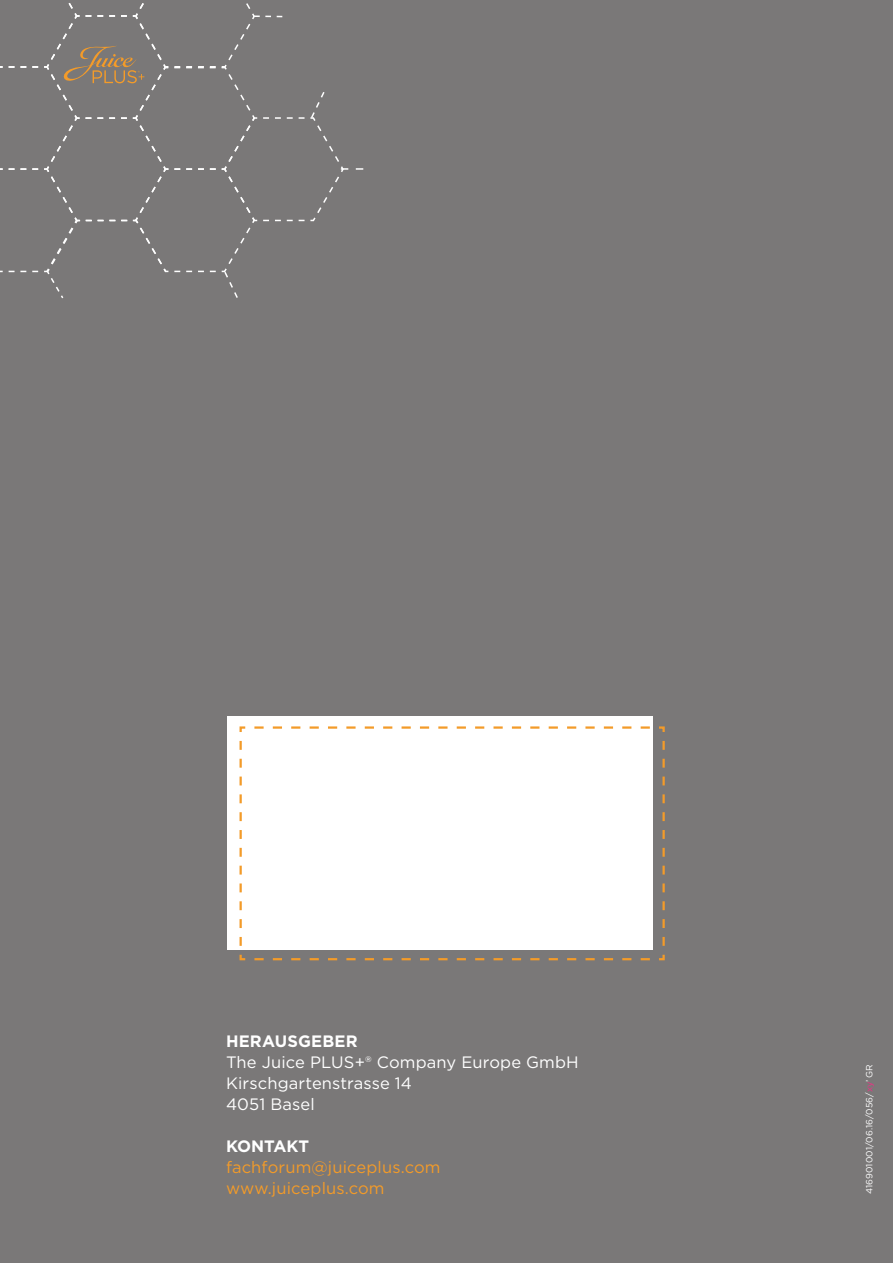
<style>
.page{position:relative;width:893px;height:1263px;background:#7a7878}
.page>*{position:absolute;margin:0;border:0;box-sizing:border-box;transform-origin:0 0}
.t1{font:16.5px/21px "Gotham";letter-spacing:.01em;color:#fff}
.t2{font:16.5px/21px "Gotham";letter-spacing:.01em;color:#f39b29}
.t3{font:700 16.5px "Gotham";letter-spacing:.01em;color:#fff}
.t4{font:9px "Gotham";color:#fff}
.s1{color:#ed3186}
</style>
<div class="page">
<div style="left:227px;top:716px;width:425px;height:233px;background:#fff"></div>
<svg style="left:238px;top:725px;width:427px;height:236px"></svg>
<svg style="left:0;top:3px;width:363px;height:296px"></svg>
<p class="t3" style="left:226px;top:1030px;width:133px">HERAUSGEBER</p>
<p class="t1" style="left:226px;top:1052px;width:354px">The Juice PLUS+® Company Europe GmbH<br>Kirschgartenstrasse 14<br>4051 Basel</p>
<p class="t3" style="left:226px;top:1135px;width:85px">KONTAKT</p>
<p class="t2" style="left:226px;top:1157px;width:216px">fachforum@juiceplus.com www.juiceplus.com</p>
<p class="t4" style="left:864px;top:1194px;width:131px;rotate:-90deg">416901001/06.16/056/<span class="s1">xy</span>’ GR</p>
</div>
